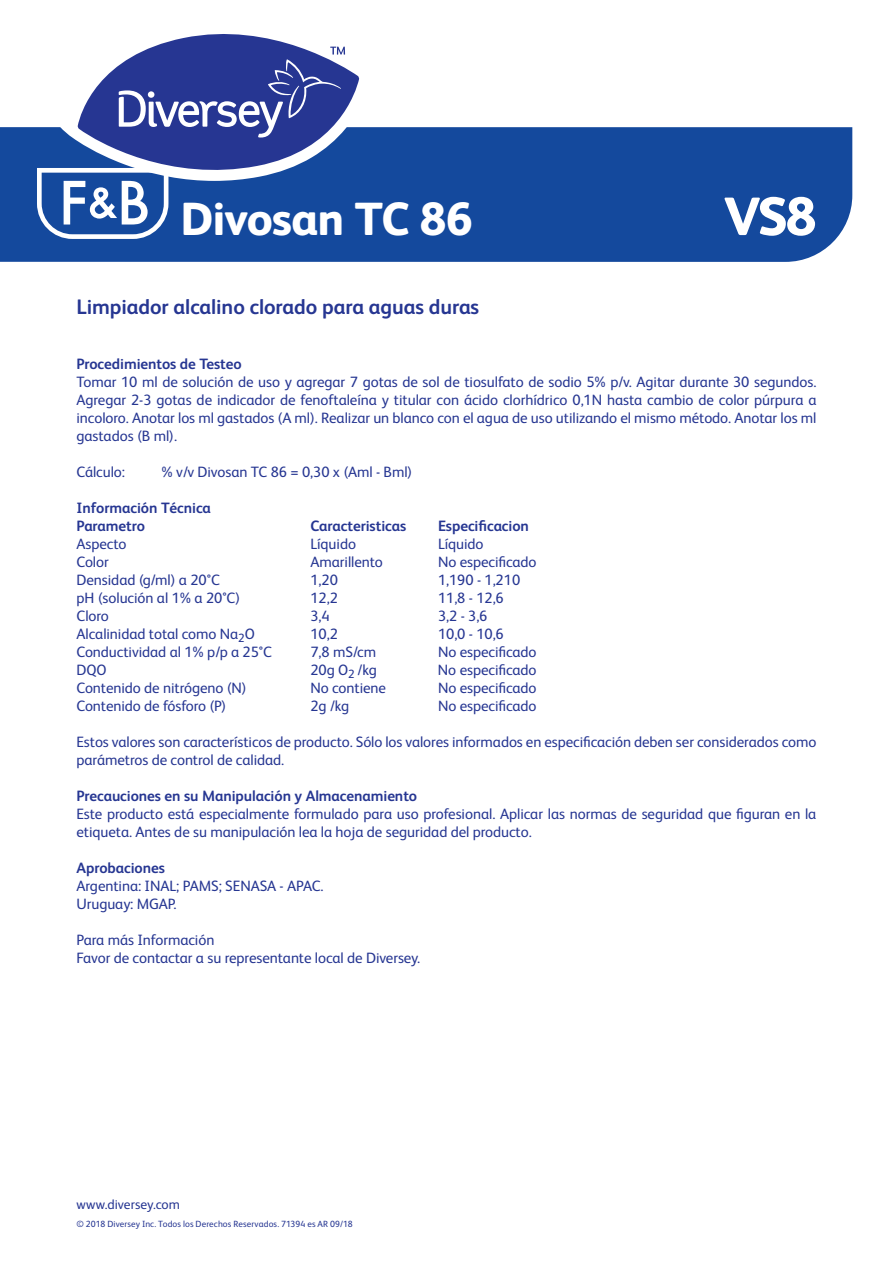
<style>
.page{position:relative;width:893px;height:1263px;background:#fff}
.page>*{position:absolute;margin:0;border:0;box-sizing:border-box;transform-origin:0 0}
.t1{font:800 54px "FS Albert Pro";color:#fff}
.t2{font:800 46.5px "FS Albert Pro";letter-spacing:-.02em;color:#fff}
.Subtitulo{font:700 21px "FS Albert Pro";letter-spacing:-.005em;color:#263692}
.body{font:15px/18px "FS Albert Pro";letter-spacing:-.005em;color:#263692}
.body-2{font:700 15px "FS Albert Pro";letter-spacing:-.005em;color:#263692}
.t3{font:13.5px "FS Albert Pro";color:#263692}
.t4{font:9px "FS Albert Pro";letter-spacing:.01em;color:#263692}
</style>
<div class="page">
<div style="left:0;top:127px;width:852px;height:135px;background:#14499d"></div>
<svg style="left:37px;top:168px;width:131px;height:71px"></svg>
<svg style="left:58px;top:78px;width:316px;height:103px"></svg>
<svg style="left:78px;top:34px;width:281px;height:148px"></svg>
<svg style="left:119px;top:47px;width:226px;height:91px;background:#4a58a4"></svg>
<p class="t2" style="left:181px;top:183px;width:293px">Divosan TC 86</p>
<p class="t1" style="left:724px;top:174px;width:94px">VS8</p>
<p class="Subtitulo" style="left:77px;top:292px;width:404px">Limpiador alcalino clorado para aguas duras</p>
<p class="body-2" style="left:77px;top:353px;width:167px">Procedimientos de Testeo</p>
<p class="body" style="left:77px;top:371px;width:741px;text-align:justify">Tomar 10 ml de solución de uso y agregar 7 gotas de sol de tiosulfato de sodio 5% p/v. Agitar durante 30 segundos.<br>Agregar 2-3 gotas de indicador de fenoftaleína y titular con ácido clorhídrico 0,1N hasta cambio de color púrpura a incoloro. Anotar los ml gastados (A ml). Realizar un blanco con el agua de uso utilizando el mismo método. Anotar los ml gastados (B ml).</p>
<p class="body" style="left:77px;top:461px;width:50px">Cálculo:</p>
<p class="body" style="left:162px;top:461px;width:252px">% v/v Divosan TC 86 = 0,30 x (Aml - Bml)</p>
<p class="body-2" style="left:77px;top:497px;width:136px">Información Técnica</p>
<p class="body-2" style="left:77px;top:515px;width:70px">Parametro</p>
<p class="body-2" style="left:310px;top:515px;width:97px">Caracteristicas</p>
<p class="body-2" style="left:438px;top:515px;width:93px">Especificacion</p>
<p class="body" style="left:77px;top:533px;width:52px">Aspecto</p>
<p class="body" style="left:310px;top:533px;width:47px">Líquido</p>
<p class="body" style="left:438px;top:533px;width:47px">Líquido</p>
<p class="body" style="left:77px;top:551px;width:34px">Color</p>
<p class="body" style="left:310px;top:551px;width:74px">Amarillento</p>
<p class="body" style="left:438px;top:551px;width:100px">No especificado</p>
<p class="body" style="left:77px;top:569px;width:145px">Densidad (g/ml) a 20°C</p>
<p class="body" style="left:310px;top:569px;width:29px">1,20</p>
<p class="body" style="left:438px;top:569px;width:84px">1,190 - 1,210</p>
<p class="body" style="left:77px;top:587px;width:165px">pH (solución al 1% a 20°C)</p>
<p class="body" style="left:310px;top:587px;width:29px">12,2</p>
<p class="body" style="left:438px;top:587px;width:67px">11,8 - 12,6</p>
<p class="body" style="left:77px;top:605px;width:34px">Cloro</p>
<p class="body" style="left:310px;top:605px;width:21px">3,4</p>
<p class="body" style="left:438px;top:605px;width:51px">3,2 - 3,6</p>
<p class="body" style="left:77px;top:623px;width:180px">Alcalinidad total como Na<sub>2</sub>O</p>
<p class="body" style="left:310px;top:623px;width:29px">10,2</p>
<p class="body" style="left:438px;top:623px;width:67px">10,0 - 10,6</p>
<p class="body" style="left:77px;top:641px;width:197px">Conductividad al 1% p/p a 25°C</p>
<p class="body" style="left:310px;top:641px;width:67px">7,8 mS/cm</p>
<p class="body" style="left:438px;top:641px;width:100px">No especificado</p>
<p class="body" style="left:77px;top:659px;width:32px">DQO</p>
<p class="body" style="left:310px;top:659px;width:68px">20g O<sub>2</sub> /kg</p>
<p class="body" style="left:438px;top:659px;width:100px">No especificado</p>
<p class="body" style="left:77px;top:677px;width:172px">Contenido de nitrógeno (N)</p>
<p class="body" style="left:310px;top:677px;width:77px">No contiene</p>
<p class="body" style="left:438px;top:677px;width:100px">No especificado</p>
<p class="body" style="left:77px;top:695px;width:151px">Contenido de fósforo (P)</p>
<p class="body" style="left:310px;top:695px;width:40px">2g /kg</p>
<p class="body" style="left:438px;top:695px;width:100px">No especificado</p>
<p class="body" style="left:77px;top:731px;width:741px">Estos valores son característicos de producto. Sólo los valores informados en especificación deben ser considerados como parámetros de control de calidad.</p>
<p class="body-2" style="left:77px;top:785px;width:342px">Precauciones en su Manipulación y Almacenamiento</p>
<p class="body" style="left:77px;top:803px;width:741px">Este producto está especialmente formulado para uso profesional. Aplicar las normas de seguridad que figuran en la etiqueta. Antes de su manipulación lea la hoja de seguridad del producto.</p>
<p class="body-2" style="left:77px;top:857px;width:90px">Aprobaciones</p>
<p class="body" style="left:77px;top:875px;width:249px">Argentina: INAL; PAMS; SENASA - APAC.</p>
<p class="body" style="left:77px;top:893px;width:101px">Uruguay: MGAP.</p>
<p class="body" style="left:77px;top:929px;width:139px">Para más Información</p>
<p class="body" style="left:77px;top:947px;width:345px">Favor de contactar a su representante local de Diversey.</p>
<p class="t3" style="left:77px;top:1195px;width:105px">www.diversey.com</p>
<p class="t4" style="left:77px;top:1217px;width:278px">© 2018 Diversey Inc. Todos los Derechos Reservados. 71394 es AR 09/18</p>
</div>
